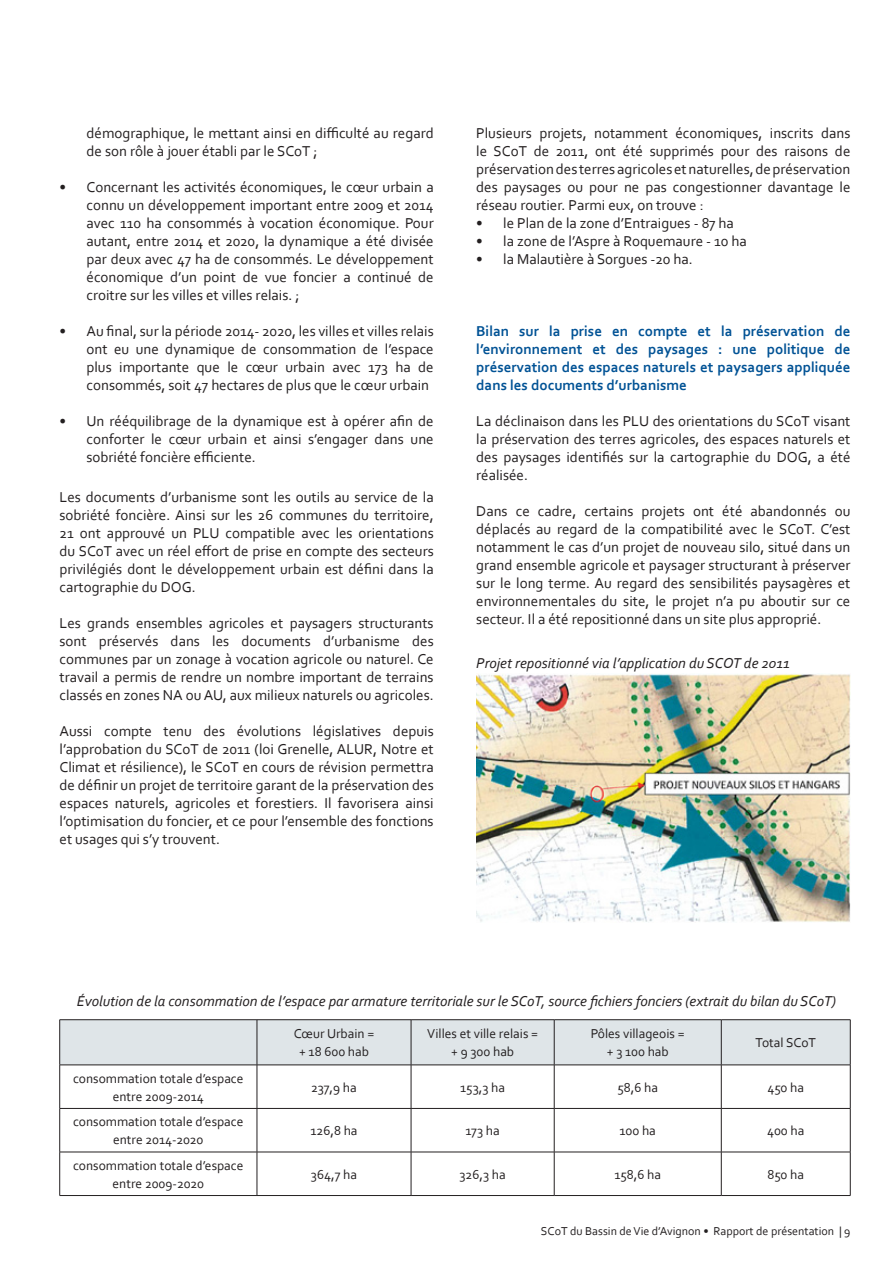
<style>
.page{position:relative;width:893px;height:1263px;background:#fff}
.page>*{position:absolute;margin:0;border:0;box-sizing:border-box;transform-origin:0 0}
.t1{font:15px/18px "Corbel";color:#231f20;text-align:justify}
.t2{font:700 15px/18px "Corbel";color:#005295;text-align:justify}
.t3{font:italic 15px "Corbel";color:#231f20}
.t4{font:13.5px/18px "Corbel";color:#231f20;text-align:center}
.t5{font:12px "Corbel";color:#231f20}
</style>
<div class="page">
<div style="left:60px;top:1020px;width:790px;height:45px;background:#dfe5e8"></div>
<hr style="left:60px;top:1019px;width:197px;height:1px;background:#231f20">
<hr style="left:59px;top:1020px;width:1px;height:45px;background:#231f20">
<hr style="left:257px;top:1019px;width:154px;height:1px;background:#231f20">
<hr style="left:257px;top:1020px;width:1px;height:45px;background:#231f20">
<hr style="left:411px;top:1019px;width:143px;height:1px;background:#231f20">
<hr style="left:411px;top:1020px;width:1px;height:45px;background:#231f20">
<hr style="left:554px;top:1019px;width:167px;height:1px;background:#231f20">
<hr style="left:554px;top:1020px;width:1px;height:45px;background:#231f20">
<hr style="left:721px;top:1019px;width:129px;height:1px;background:#231f20">
<hr style="left:721px;top:1020px;width:1px;height:45px;background:#231f20">
<hr style="left:850px;top:1020px;width:1px;height:45px;background:#231f20">
<hr style="left:60px;top:1065px;width:197px;height:1px;background:#231f20">
<hr style="left:59px;top:1065px;width:1px;height:43px;background:#231f20">
<hr style="left:257px;top:1065px;width:154px;height:1px;background:#231f20">
<hr style="left:257px;top:1065px;width:1px;height:43px;background:#231f20">
<hr style="left:411px;top:1065px;width:143px;height:1px;background:#231f20">
<hr style="left:411px;top:1065px;width:1px;height:43px;background:#231f20">
<hr style="left:554px;top:1065px;width:167px;height:1px;background:#231f20">
<hr style="left:554px;top:1065px;width:1px;height:43px;background:#231f20">
<hr style="left:721px;top:1065px;width:129px;height:1px;background:#231f20">
<hr style="left:721px;top:1065px;width:1px;height:43px;background:#231f20">
<hr style="left:850px;top:1065px;width:1px;height:43px;background:#231f20">
<hr style="left:60px;top:1108px;width:197px;height:1px;background:#231f20">
<hr style="left:59px;top:1108px;width:1px;height:44px;background:#231f20">
<hr style="left:257px;top:1108px;width:154px;height:1px;background:#231f20">
<hr style="left:257px;top:1108px;width:1px;height:44px;background:#231f20">
<hr style="left:411px;top:1108px;width:143px;height:1px;background:#231f20">
<hr style="left:411px;top:1108px;width:1px;height:44px;background:#231f20">
<hr style="left:554px;top:1108px;width:167px;height:1px;background:#231f20">
<hr style="left:554px;top:1108px;width:1px;height:44px;background:#231f20">
<hr style="left:721px;top:1108px;width:129px;height:1px;background:#231f20">
<hr style="left:721px;top:1108px;width:1px;height:44px;background:#231f20">
<hr style="left:850px;top:1108px;width:1px;height:44px;background:#231f20">
<hr style="left:60px;top:1152px;width:197px;height:1px;background:#231f20">
<hr style="left:59px;top:1152px;width:1px;height:43px;background:#231f20">
<hr style="left:60px;top:1195px;width:197px;height:1px;background:#231f20">
<hr style="left:257px;top:1152px;width:154px;height:1px;background:#231f20">
<hr style="left:257px;top:1152px;width:1px;height:43px;background:#231f20">
<hr style="left:257px;top:1195px;width:154px;height:1px;background:#231f20">
<hr style="left:411px;top:1152px;width:143px;height:1px;background:#231f20">
<hr style="left:411px;top:1152px;width:1px;height:43px;background:#231f20">
<hr style="left:411px;top:1195px;width:143px;height:1px;background:#231f20">
<hr style="left:554px;top:1152px;width:167px;height:1px;background:#231f20">
<hr style="left:554px;top:1152px;width:1px;height:43px;background:#231f20">
<hr style="left:554px;top:1195px;width:167px;height:1px;background:#231f20">
<hr style="left:721px;top:1152px;width:129px;height:1px;background:#231f20">
<hr style="left:721px;top:1152px;width:1px;height:43px;background:#231f20">
<hr style="left:850px;top:1152px;width:1px;height:43px;background:#231f20">
<hr style="left:721px;top:1195px;width:129px;height:1px;background:#231f20">
<img style="left:476px;top:674px;width:374px;height:248px">
<p class="t1" style="left:87px;top:123px;width:349px">démographique, le mettant ainsi en difficulté au regard de son rôle à jouer établi par le SCoT ;</p>
<p class="t1" style="left:87px;top:177px;width:349px;text-indent:-27px">• Concernant les activités économiques, le cœur urbain a connu un développement important entre 2009 et 2014 avec 110 ha consommés à vocation économique. Pour autant, entre 2014 et 2020, la dynamique a été divisée par deux avec 47 ha de consommés. Le développement économique d’un point de vue foncier a continué de croitre sur les villes et villes relais. ;</p>
<p class="t1" style="left:87px;top:321px;width:349px;text-indent:-27px">• Au final, sur la période 2014- 2020, les villes et villes relais ont eu une dynamique de consommation de l’espace plus importante que le cœur urbain avec 173 ha de consommés, soit 47 hectares de plus que le cœur urbain</p>
<p class="t1" style="left:87px;top:411px;width:349px;text-indent:-27px">• Un rééquilibrage de la dynamique est à opérer afin de conforter le cœur urbain et ainsi s’engager dans une sobriété foncière efficiente.</p>
<p class="t1" style="left:60px;top:488px;width:376px">Les documents d’urbanisme sont les outils au service de la sobriété foncière. Ainsi sur les 26 communes du territoire, 21 ont approuvé un PLU compatible avec les orientations du SCoT avec un réel effort de prise en compte des secteurs privilégiés dont le développement urbain est défini dans la cartographie du DOG.</p>
<p class="t1" style="left:60px;top:614px;width:376px">Les grands ensembles agricoles et paysagers structurants sont préservés dans les documents d’urbanisme des communes par un zonage à vocation agricole ou naturel. Ce travail a permis de rendre un nombre important de terrains classés en zones NA ou AU, aux milieux naturels ou agricoles.</p>
<p class="t1" style="left:60px;top:722px;width:376px">Aussi compte tenu des évolutions législatives depuis l’approbation du SCoT de 2011 (loi Grenelle, ALUR, Notre et Climat et résilience), le SCoT en cours de révision permettra de définir un projet de territoire garant de la préservation des espaces naturels, agricoles et forestiers. Il favorisera ainsi l’optimisation du foncier, et ce pour l’ensemble des fonctions et usages qui s’y trouvent.</p>
<p class="t1" style="left:476px;top:123px;width:376px">Plusieurs projets, notamment économiques, inscrits dans le SCoT de 2011, ont été supprimés pour des raisons de préservation des terres agricoles et naturelles, de préservation des paysages ou pour ne pas congestionner davantage le réseau routier. Parmi eux, on trouve :</p>
<p class="t1" style="left:476px;top:213px;width:259px">• le Plan de la zone d’Entraigues - 87 ha</p>
<p class="t1" style="left:476px;top:231px;width:272px">• la zone de l’Aspre à Roquemaure - 10 ha</p>
<p class="t1" style="left:476px;top:249px;width:218px">• la Malautière à Sorgues -20 ha.</p>
<p class="t2" style="left:476px;top:321px;width:376px">Bilan sur la prise en compte et la préservation de l’environnement et des paysages : une politique de préservation des espaces naturels et paysagers appliquée dans les documents d’urbanisme</p>
<p class="t1" style="left:476px;top:411px;width:376px">La déclinaison dans les PLU des orientations du SCoT visant la préservation des terres agricoles, des espaces naturels et des paysages identifiés sur la cartographie du DOG, a été réalisée.</p>
<p class="t1" style="left:476px;top:501px;width:376px">Dans ce cadre, certains projets ont été abandonnés ou déplacés au regard de la compatibilité avec le SCoT. C’est notamment le cas d’un projet de nouveau silo, situé dans un grand ensemble agricole et paysager structurant à préserver sur le long terme. Au regard des sensibilités paysagères et environnementales du site, le projet n’a pu aboutir sur ce secteur. Il a été repositionné dans un site plus approprié.</p>
<p class="t3" style="left:476px;top:654px;width:315px">Projet repositionné via l’application du SCOT de 2011</p>
<p class="t3" style="left:77px;top:992px;width:761px">Évolution de la consommation de l’espace par armature territoriale sur le SCoT, source fichiers fonciers (extrait du bilan du SCoT)</p>
<p class="t4" style="left:294px;top:1024px;width:82px">Cœur Urbain = + 18 600 hab</p>
<p class="t4" style="left:427px;top:1024px;width:112px">Villes et ville relais = + 9 300 hab</p>
<p class="t4" style="left:591px;top:1024px;width:95px">Pôles villageois = + 3 100 hab</p>
<p class="t4" style="left:755px;top:1033px;width:62px">Total SCoT</p>
<p class="t4" style="left:73px;top:1069px;width:172px">consommation totale d’espace entre 2009-2014</p>
<p class="t4" style="left:311px;top:1078px;width:47px">237,9 ha</p>
<p class="t4" style="left:460px;top:1078px;width:46px">153,3 ha</p>
<p class="t4" style="left:617px;top:1078px;width:42px">58,6 ha</p>
<p class="t4" style="left:767px;top:1078px;width:38px">450 ha</p>
<p class="t4" style="left:73px;top:1112px;width:172px">consommation totale d’espace entre 2014-2020</p>
<p class="t4" style="left:310px;top:1121px;width:49px">126,8 ha</p>
<p class="t4" style="left:465px;top:1121px;width:36px">173 ha</p>
<p class="t4" style="left:619px;top:1121px;width:38px">100 ha</p>
<p class="t4" style="left:767px;top:1121px;width:39px">400 ha</p>
<p class="t4" style="left:73px;top:1156px;width:172px">consommation totale d’espace entre 2009-2020</p>
<p class="t4" style="left:311px;top:1165px;width:48px">364,7 ha</p>
<p class="t4" style="left:459px;top:1165px;width:48px">326,3 ha</p>
<p class="t4" style="left:614px;top:1165px;width:48px">158,6 ha</p>
<p class="t4" style="left:767px;top:1165px;width:38px">850 ha</p>
<p class="t5" style="left:541px;top:1223px;width:311px">SCoT du Bassin de Vie d’Avignon • Rapport de présentation | 9</p>
</div>
